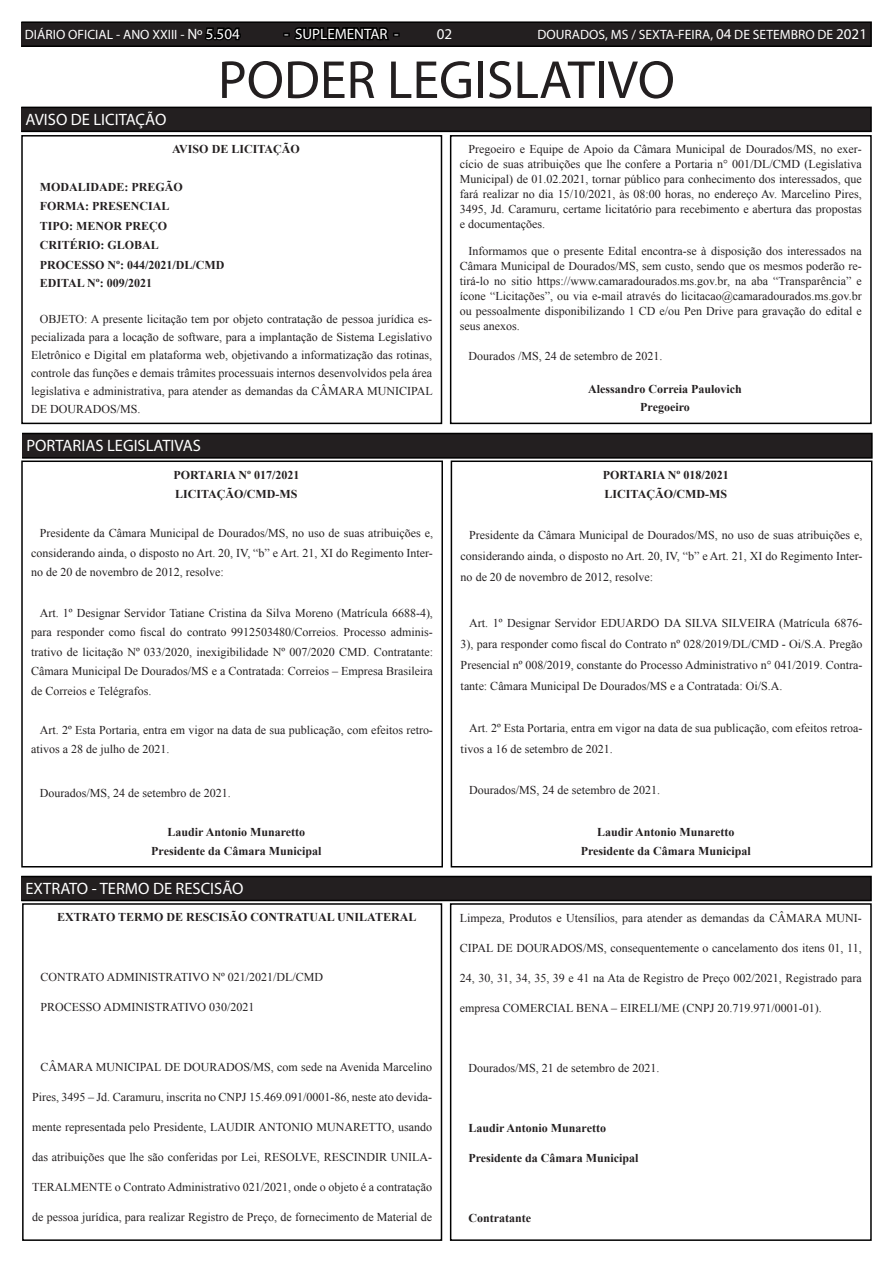
<style>
.page{position:relative;width:893px;height:1263px;background:#fff}
.page>*{position:absolute;margin:0;border:0;box-sizing:border-box;transform-origin:0 0}
.t1{font:54px "Myriad Pro";color:#231f20}
.t2{font:16.5px "Myriad Pro";color:#fff}
.t3{font:15px "Myriad Pro";color:#fff}
.t4{font:13.5px "Myriad Pro";color:#fff}
.TEXTO_COM_BOLD{font:12px/15px "Times New Roman";color:#231f20;text-align:justify}
.TEXTO_COM_BOLD-2{font:700 12px "Times New Roman";color:#231f20}
.s1{font-size:15px}
</style>
<div class="page">
<div style="left:21px;top:22px;width:850px;height:24px;background:#231f20"></div>
<svg style="left:205px;top:27px;width:36px;height:14px"></svg>
<svg style="left:283px;top:27px;width:117px;height:14px"></svg>
<div style="left:21px;top:21px;width:851px;height:26px;border:2px solid #000"></div>
<div style="left:21px;top:135px;width:421px;height:289px;border:2px solid #000"></div>
<div style="left:450px;top:135px;width:422px;height:289px;border:2px solid #000"></div>
<div style="left:22px;top:903px;width:420px;height:338px;border:2px solid #000"></div>
<div style="left:450px;top:903px;width:422px;height:338px;border:2px solid #000"></div>
<div style="left:21px;top:876px;width:850px;height:24px;background:#231f20"></div>
<div style="left:21px;top:876px;width:851px;height:25px;border:2px solid #000"></div>
<div style="left:22px;top:433px;width:850px;height:25px;background:#231f20"></div>
<div style="left:21px;top:433px;width:852px;height:26px;border:2px solid #000"></div>
<div style="left:21px;top:460px;width:422px;height:407px;border:2px solid #000"></div>
<div style="left:451px;top:460px;width:421px;height:407px;border:2px solid #000"></div>
<div style="left:21px;top:107px;width:850px;height:24px;background:#231f20"></div>
<div style="left:21px;top:107px;width:851px;height:25px;border:2px solid #000"></div>
<p class="t4" style="left:25px;top:26px;width:216px">DIÁRIO OFICIAL - ANO XXIII - <span class="s1">Nº 5.504</span></p>
<p class="t3" style="left:284px;top:24px;width:116px">- SUPLEMENTAR -</p>
<p class="t3" style="left:437px;top:24px;width:17px">02</p>
<p class="t4" style="left:537px;top:26px;width:331px">DOURADOS, MS / SEXTA-FEIRA, <span class="s1">04</span> DE SETEMBRO DE <span class="s1">2021</span></p>
<p class="t2" style="left:26px;top:109px;width:142px">AVISO DE LICITAÇÃO</p>
<p class="t1" style="left:218px;top:47px;width:458px">PODER LEGISLATIVO</p>
<p class="TEXTO_COM_BOLD-2" style="left:172px;top:140px;width:129px">AVISO DE LICITAÇÃO</p>
<p class="TEXTO_COM_BOLD-2" style="left:40px;top:178px;width:144px">MODALIDADE: PREGÃO</p>
<p class="TEXTO_COM_BOLD-2" style="left:40px;top:197px;width:131px">FORMA: PRESENCIAL</p>
<p class="TEXTO_COM_BOLD-2" style="left:40px;top:217px;width:129px">TIPO: MENOR PREÇO</p>
<p class="TEXTO_COM_BOLD-2" style="left:40px;top:236px;width:121px">CRITÉRIO: GLOBAL</p>
<p class="TEXTO_COM_BOLD-2" style="left:40px;top:256px;width:186px">PROCESSO Nº: 044/2021/DL/CMD</p>
<p class="TEXTO_COM_BOLD-2" style="left:40px;top:274px;width:114px">EDITAL Nº: 009/2021</p>
<p class="TEXTO_COM_BOLD" style="left:31px;top:309px;width:403px;line-height:18px;text-indent:9px">OBJETO: A presente licitação tem por objeto contratação de pessoa jurídica es&shy;pecializada para a locação de software, para a implantação de Sistema Legislativo Eletrônico e Digital em plataforma web, objetivando a informatização das rotinas, controle das funções e demais trâmites processuais internos desenvolvidos pela área legislativa e administrativa, para atender as demandas da CÂMARA MUNICIPAL DE DOURADOS/MS.</p>
<p class="t2" style="left:26px;top:435px;width:176px">PORTARIAS LEGISLATIVAS</p>
<p class="TEXTO_COM_BOLD-2" style="left:173px;top:466px;width:127px">PORTARIA Nº 017/2021</p>
<p class="TEXTO_COM_BOLD-2" style="left:175px;top:485px;width:124px">LICITAÇÃO/CMD-MS</p>
<p class="TEXTO_COM_BOLD" style="left:31px;top:523px;width:403px;line-height:19.5px;text-indent:9px">Presidente da Câmara Municipal de Dourados/MS, no uso de suas atribuições e, considerando ainda, o disposto no Art. 20, IV, “b” e Art. 21, XI do Regimento Inter&shy;no de 20 de novembro de 2012, resolve:</p>
<p class="TEXTO_COM_BOLD" style="left:31px;top:602px;width:403px;line-height:19.5px;text-indent:9px">Art. 1º Designar Servidor Tatiane Cristina da Silva Moreno (Matrícula 6688-4), para responder como fiscal do contrato 9912503480/Correios. Processo adminis&shy;trativo de licitação Nº 033/2020, inexigibilidade Nº 007/2020 CMD. Contratante:<br>Câmara Municipal De Dourados/MS e a Contratada: Correios – Empresa Brasileira de Correios e Telégrafos.</p>
<p class="TEXTO_COM_BOLD" style="left:31px;top:719px;width:403px;line-height:19.5px;text-indent:9px">Art. 2º Esta Portaria, entra em vigor na data de sua publicação, com efeitos retro&shy;ativos a 28 de julho de 2021.</p>
<p class="TEXTO_COM_BOLD" style="left:40px;top:785px;width:192px">Dourados/MS, 24 de setembro de 2021.</p>
<p class="TEXTO_COM_BOLD-2" style="left:168px;top:823px;width:139px">Laudir Antonio Munaretto</p>
<p class="TEXTO_COM_BOLD-2" style="left:151px;top:842px;width:172px">Presidente da Câmara Municipal</p>
<p class="t2" style="left:26px;top:878px;width:220px">EXTRATO - TERMO DE RESCISÃO</p>
<p class="TEXTO_COM_BOLD-2" style="left:57px;top:909px;width:361px">EXTRATO TERMO DE RESCISÃO CONTRATUAL UNILATERAL</p>
<p class="TEXTO_COM_BOLD" style="left:41px;top:969px;width:284px">CONTRATO ADMINISTRATIVO Nº 021/2021/DL/CMD</p>
<p class="TEXTO_COM_BOLD" style="left:41px;top:999px;width:216px">PROCESSO ADMINISTRATIVO 030/2021</p>
<p class="TEXTO_COM_BOLD" style="left:41px;top:1059px;width:393px">CÂMARA MUNICIPAL DE DOURADOS/MS, com sede na Avenida Marcelino</p>
<p class="TEXTO_COM_BOLD" style="left:32px;top:1089px;width:402px">Pires, 3495 – Jd. Caramuru, inscrita no CNPJ 15.469.091/0001-86, neste ato devida-</p>
<p class="TEXTO_COM_BOLD" style="left:32px;top:1119px;width:402px">mente representada pelo Presidente, LAUDIR ANTONIO MUNARETTO, usando</p>
<p class="TEXTO_COM_BOLD" style="left:32px;top:1149px;width:402px">das atribuições que lhe são conferidas por Lei, RESOLVE, RESCINDIR UNILA-</p>
<p class="TEXTO_COM_BOLD" style="left:32px;top:1179px;width:402px">TERALMENTE o Contrato Administrativo 021/2021, onde o objeto é a contratação</p>
<p class="TEXTO_COM_BOLD" style="left:32px;top:1209px;width:402px">de pessoa jurídica, para realizar Registro de Preço, de fornecimento de Material de</p>
<p class="TEXTO_COM_BOLD" style="left:460px;top:141px;width:403px;text-indent:9px">Pregoeiro e Equipe de Apoio da Câmara Municipal de Dourados/MS, no exer&shy;cício de suas atribuições que lhe confere a Portaria n° 001/DL/CMD (Legislativa Municipal) de 01.02.2021, tornar público para conhecimento dos interessados, que fará realizar no dia 15/10/2021, às 08:00 horas, no endereço Av. Marcelino Pires, 3495, Jd. Caramuru, certame licitatório para recebimento e abertura das propostas e documentações.</p>
<p class="TEXTO_COM_BOLD" style="left:460px;top:243px;width:403px;text-indent:9px">Informamos que o presente Edital encontra-se à disposição dos interessados na Câmara Municipal de Dourados/MS, sem custo, sendo que os mesmos poderão re&shy;tirá-lo no sitio https://www.camaradourados.ms.gov.br, na aba “Transparência” e ícone “Licitações”, ou via e-mail através do licitacao@camaradourados.ms.gov.br ou pessoalmente disponibilizando 1 CD e/ou Pen Drive para gravação do edital e seus anexos.</p>
<p class="TEXTO_COM_BOLD" style="left:468px;top:348px;width:195px">Dourados /MS, 24 de setembro de 2021.</p>
<p class="TEXTO_COM_BOLD-2" style="left:588px;top:381px;width:155px">Alessandro Correia Paulovich</p>
<p class="TEXTO_COM_BOLD-2" style="left:640px;top:399px;width:51px">Pregoeiro</p>
<p class="TEXTO_COM_BOLD-2" style="left:603px;top:466px;width:127px">PORTARIA Nº 018/2021</p>
<p class="TEXTO_COM_BOLD-2" style="left:605px;top:485px;width:124px">LICITAÇÃO/CMD-MS</p>
<p class="TEXTO_COM_BOLD" style="left:461px;top:524px;width:403px;line-height:21px;text-indent:9px">Presidente da Câmara Municipal de Dourados/MS, no uso de suas atribuições e, considerando ainda, o disposto no Art. 20, IV, “b” e Art. 21, XI do Regimento Inter&shy;no de 20 de novembro de 2012, resolve:</p>
<p class="TEXTO_COM_BOLD" style="left:461px;top:612px;width:403px;line-height:21px;text-indent:9px">Art. 1º Designar Servidor EDUARDO DA SILVA SILVEIRA (Matrícula 6876- 3), para responder como fiscal do Contrato nº 028/2019/DL/CMD - Oi/S.A. Pregão Presencial nº 008/2019, constante do Processo Administrativo n° 041/2019. Contra&shy;tante: Câmara Municipal De Dourados/MS e a Contratada: Oi/S.A.</p>
<p class="TEXTO_COM_BOLD" style="left:461px;top:717px;width:403px;line-height:21px;text-indent:9px">Art. 2º Esta Portaria, entra em vigor na data de sua publicação, com efeitos retroa&shy;tivos a 16 de setembro de 2021.</p>
<p class="TEXTO_COM_BOLD" style="left:469px;top:782px;width:192px">Dourados/MS, 24 de setembro de 2021.</p>
<p class="TEXTO_COM_BOLD-2" style="left:597px;top:823px;width:139px">Laudir Antonio Munaretto</p>
<p class="TEXTO_COM_BOLD-2" style="left:581px;top:842px;width:172px">Presidente da Câmara Municipal</p>
<p class="TEXTO_COM_BOLD" style="left:460px;top:910px;width:403px">Limpeza, Produtos e Utensílios, para atender as demandas da CÂMARA MUNI-</p>
<p class="TEXTO_COM_BOLD" style="left:460px;top:940px;width:403px">CIPAL DE DOURADOS/MS, consequentemente o cancelamento dos itens 01, 11,</p>
<p class="TEXTO_COM_BOLD" style="left:460px;top:970px;width:403px">24, 30, 31, 34, 35, 39 e 41 na Ata de Registro de Preço 002/2021, Registrado para</p>
<p class="TEXTO_COM_BOLD" style="left:460px;top:1000px;width:363px">empresa COMERCIAL BENA – EIRELI/ME (CNPJ 20.719.971/0001-01).</p>
<p class="TEXTO_COM_BOLD" style="left:468px;top:1060px;width:192px">Dourados/MS, 21 de setembro de 2021.</p>
<p class="TEXTO_COM_BOLD-2" style="left:468px;top:1119px;width:139px">Laudir Antonio Munaretto</p>
<p class="TEXTO_COM_BOLD-2" style="left:468px;top:1149px;width:172px">Presidente da Câmara Municipal</p>
<p class="TEXTO_COM_BOLD-2" style="left:468px;top:1209px;width:64px">Contratante</p>
</div>
